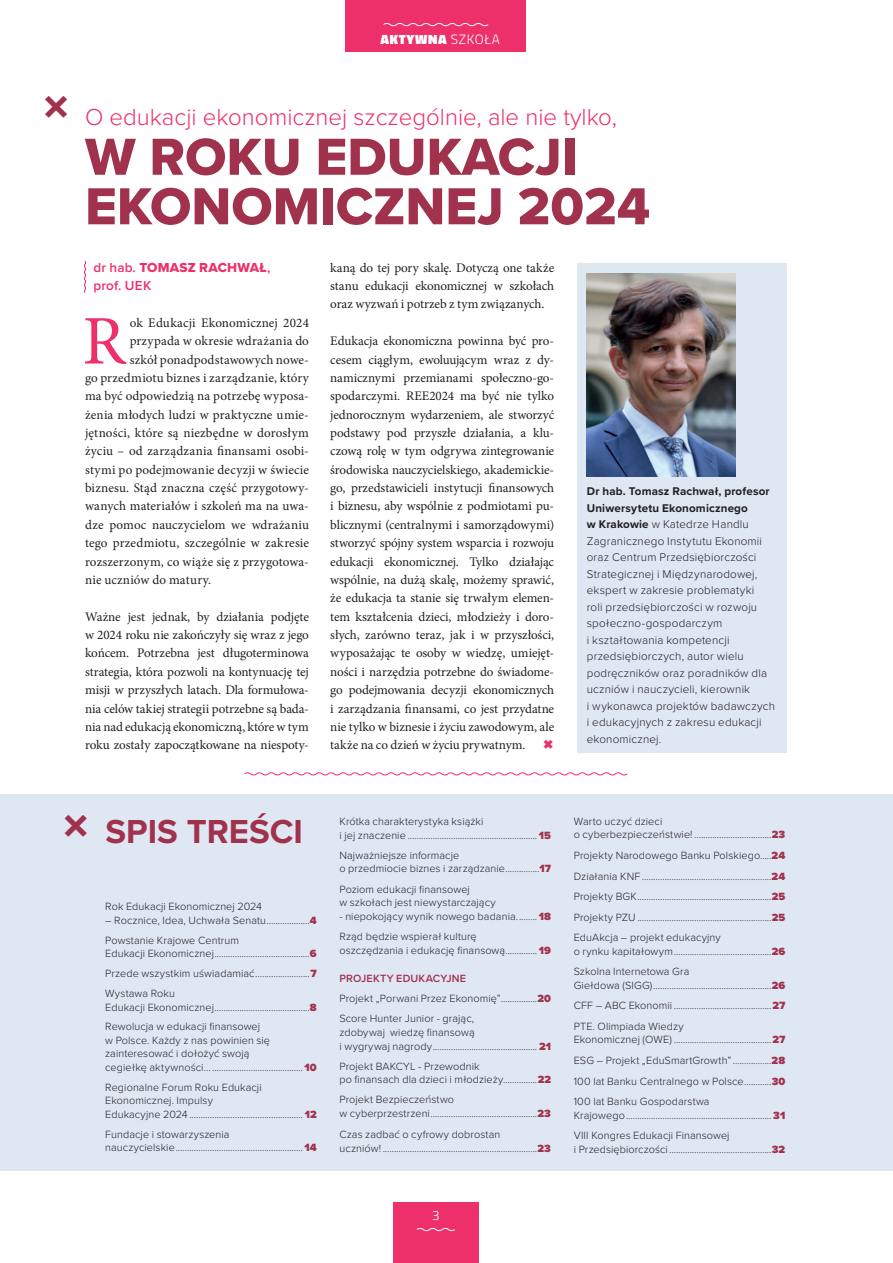
<style>
.page{position:relative;width:893px;height:1263px;background:#fff}
.page>*{position:absolute;margin:0;border:0;box-sizing:border-box;transform-origin:0 0}
.t1{font:69.6px "Minion Pro";color:#ee306a}
.t2{font:54px/49.5px "Proxima Nova Extrabld";color:#a1324e}
.t3{font:700 34.5px "Proxima Nova";color:#a1324e}
.t4{font:300 24px "Proxima Nova";color:#ee306a}
.t5{font:13.5px "Proxima Nova Extrabld";letter-spacing:.01em;color:#ee306a}
.t6{font:900 13.5px "Titillium Web";letter-spacing:.05em;color:#fff}
.t7{font:600 13.5px "Proxima Nova";color:#ee306a}
.t8{font:300 13.5px "Titillium Web";color:#fff}
.t9{font:13.2px/18.3px "Minion Pro";letter-spacing:.005em;color:#231f20;text-align:justify}
.t10{font:13.2px "Minion Pro";letter-spacing:.025em;color:#231f20}
.t11{font:300 11.7px/16.5px "Proxima Nova";letter-spacing:.015em;color:#231f20}
.t12{font:300 10.8px/20.5px "Proxima Nova";letter-spacing:.005em;color:#231f20}
.s1{font-weight:300}
.s2{font-family:"Proxima Nova";font-weight:600}
.s3{font-weight:700}
.s4{font-weight:900;color:#a1324e}
.s5{font-weight:600;color:#a1324e}
</style>
<div class="page">
<div style="left:345px;top:0;width:181px;height:52px;background:#ee306a"></div>
<svg style="left:383px;top:23px;width:106px;height:4px"></svg>
<div style="left:393px;top:1202px;width:85px;height:61px;background:#ee306a"></div>
<svg style="left:416px;top:1228px;width:39px;height:4px"></svg>
<div style="left:0;top:794px;width:893px;height:376px;background:#dfe7f3"></div>
<div style="left:577px;top:263px;width:210px;height:490px;background:#dfe7f3"></div>
<svg style="left:84px;top:260px;width:2px;height:33px"></svg>
<img style="left:587px;top:273px;width:149px;height:204px">
<svg style="left:244px;top:772px;width:384px;height:4px"></svg>
<p class="t6" style="left:381px;top:30px;width:121px">AKTYWNA <span class="s1">SZKOŁA</span></p>
<h3 class="t4" style="left:85px;top:99px;width:533px">O edukacji ekonomicznej szczególnie, ale nie tylko,</h3>
<h2 class="t2" style="left:85px;top:131px;width:567px">W ROKU EDUKACJI<br>EKONOMICZNEJ 2024</h2>
<p class="t5" style="left:94px;top:257px;width:178px"><span class="s2">dr hab.</span> TOMASZ RACHWAŁ<span class="s2">,</span></p>
<p class="t7" style="left:94px;top:275px;width:59px">prof. UEK</p>
<h1 class="t1" style="left:82px;top:295px;width:45px">R</h1>
<p class="t9" style="left:130px;top:313px;width:181px">ok Edukacji Ekonomicznej 2024</p>
<p class="t9" style="left:130px;top:332px;width:181px">przypada w okresie wdrażania do</p>
<p class="t9" style="left:130px;top:350px;width:181px">szkół ponadpodstawowych nowe-</p>
<p class="t9" style="left:85px;top:369px;width:226px">go przedmiotu biznes i zarządzanie, który</p>
<p class="t9" style="left:85px;top:387px;width:225px">ma być odpowiedzią na potrzebę wyposa-</p>
<p class="t10" style="left:85px;top:406px;width:225px">żenia młodych ludzi w praktyczne umie-</p>
<p class="t9" style="left:85px;top:424px;width:225px">jętności, które są niezbędne w dorosłym</p>
<p class="t9" style="left:85px;top:442px;width:225px">życiu – od zarządzania finansami osobi-</p>
<p class="t9" style="left:85px;top:460px;width:225px">stymi po podejmowanie decyzji w świecie</p>
<p class="t9" style="left:85px;top:479px;width:225px">biznesu. Stąd znaczna część przygotowy-</p>
<p class="t9" style="left:85px;top:497px;width:225px">wanych materiałów i szkoleń ma na uwa-</p>
<p class="t9" style="left:85px;top:515px;width:225px">dze pomoc nauczycielom we wdrażaniu</p>
<p class="t9" style="left:85px;top:534px;width:225px">tego przedmiotu, szczególnie w zakresie</p>
<p class="t9" style="left:85px;top:552px;width:225px">rozszerzonym, co wiąże się z przygotowa-</p>
<p class="t9" style="left:85px;top:571px;width:128px">nie uczniów do matury.</p>
<p class="t9" style="left:85px;top:607px;width:225px">Ważne jest jednak, by działania podjęte w 2024 roku nie zakończyły się wraz z jego końcem. Potrzebna jest długoterminowa strategia, która pozwoli na kontynuację tej misji w przyszłych latach. Dla formułowa&shy;nia celów takiej strategii potrzebne są bada&shy;nia nad edukacją ekonomiczną, które w tym roku zostały zapoczątkowane na niespoty-</p>
<p class="t9" style="left:330px;top:258px;width:225px">kaną do tej pory skalę. Dotyczą one także stanu edukacji ekonomicznej w szkołach oraz wyzwań i potrzeb z tym związanych.</p>
<p class="t9" style="left:330px;top:332px;width:225px">Edukacja ekonomiczna powinna być pro&shy;cesem ciągłym, ewoluującym wraz z dy&shy;namicznymi przemianami społeczno-go&shy;spodarczymi. REE2024 ma być nie tylko jednorocznym wydarzeniem, ale stworzyć podstawy pod przyszłe działania, a klu&shy;czową rolę w tym odgrywa zintegrowanie środowiska nauczycielskiego, akademickie&shy;go, przedstawicieli instytucji finansowych i biznesu, aby wspólnie z podmiotami pu&shy;blicznymi (centralnymi i samorządowymi) stworzyć spójny system wsparcia i rozwoju edukacji ekonomicznej. Tylko działając wspólnie, na dużą skalę, możemy sprawić, że edukacja ta stanie się trwałym elemen&shy;tem kształcenia dzieci, młodzieży i doro&shy;słych, zarówno teraz, jak i w przyszłości, wyposażając te osoby w wiedzę, umiejęt&shy;ności i narzędzia potrzebne do świadome&shy;go podejmowania decyzji ekonomicznych i zarządzania finansami, co jest przydatne nie tylko w biznesie i życiu zawodowym, ale także na co dzień w życiu prywatnym.</p>
<p class="t11" style="left:587px;top:482px;width:190px"><span class="s3">Dr hab. Tomasz Rachwał, profesor<br>Uniwersytetu Ekonomicznego<br>w Krakowie</span> w Katedrze Handlu<br>Zagranicznego Instytutu Ekonomii oraz Centrum Przedsiębiorczości<br>Strategicznej i Międzynarodowej, ekspert w zakresie problematyki<br>roli przedsiębiorczości w rozwoju społeczno-gospodarczym<br>i kształtowania kompetencji przedsiębiorczych, autor wielu podręczników oraz poradników dla uczniów i nauczycieli, kierownik<br>i wykonawca projektów badawczych i edukacyjnych z zakresu edukacji ekonomicznej.</p>
<h3 class="t3" style="left:105px;top:806px;width:199px">SPIS TREŚCI</h3>
<p class="t12" style="left:105px;top:896px;width:158px">Rok Edukacji Ekonomicznej 2024</p>
<p class="t12" style="left:105px;top:910px;width:213px;line-height:20px">– Rocznice, Idea, Uchwała Senatu...................<span class="s4">4<br></span>Powstanie Krajowe Centrum</p>
<p class="t12" style="left:105px;top:943px;width:213px;line-height:20px;text-align:justify">Edukacji Ekonomicznej..........................................<span class="s4">6<br></span>Przede wszystkim uświadamiać........................<span class="s4">7<br></span>Wystawa Roku</p>
<p class="t12" style="left:105px;top:996px;width:213px;line-height:20px">Edukacji Ekonomicznej..........................................<span class="s4">8<br></span>Rewolucja w edukacji finansowej</p>
<p class="t12" style="left:105px;top:1033px;width:213px;line-height:13.5px">w Polsce. Każdy z nas powinien się zainteresować i dołożyć swoją<br>cegiełkę aktywności…........................................ <span class="s4">10</span></p>
<p class="t12" style="left:105px;top:1080px;width:213px;line-height:13.5px">Regionalne Forum Roku Edukacji<br>Ekonomicznej. Impulsy<br>Edukacyjne 2024 .................................................. <span class="s4">12</span></p>
<p class="t12" style="left:105px;top:1127px;width:213px;line-height:13.5px">Fundacje i stowarzyszenia nauczycielskie........................................................ <span class="s4">14</span></p>
<p class="t12" style="left:339px;top:814px;width:213px;line-height:13.6px">Krótka charakterystyka książki<br>i jej znaczenie ......................................................... <span class="s4">15</span></p>
<p class="t12" style="left:339px;top:848px;width:213px;line-height:13.6px">Najważniejsze informacje<br>o przedmiocie biznes i zarządzanie...............<span class="s4">17</span></p>
<p class="t12" style="left:339px;top:881px;width:158px;line-height:13.6px">Poziom edukacji finansowej<br>w szkołach jest niewystarczający</p>
<p class="t12" style="left:339px;top:906px;width:213px;line-height:20.1px">- niepokojący wynik nowego badania......... <span class="s4">18<br></span>Rząd będzie wspierał kulturę</p>
<p class="t12" style="left:339px;top:939px;width:213px">oszczędzania i edukację finansową.............. <span class="s4">19</span></p>
<p class="t12" style="left:339px;top:968px;width:213px;line-height:20.1px"><span class="s5">PROJEKTY EDUKACYJNE<br></span>Projekt „Porwani Przez Ekonomię”................<span class="s4">20<br></span>Score Hunter Junior - grając,</p>
<p class="t12" style="left:339px;top:1025px;width:213px;line-height:13.6px">zdobywaj wiedzę finansową<br>i wygrywaj nagrody.............................................. <span class="s4">21</span></p>
<p class="t12" style="left:339px;top:1059px;width:213px;line-height:13.6px">Projekt BAKCYL - Przewodnik<br>po finansach dla dzieci i młodzieży...............<span class="s4">22</span></p>
<p class="t12" style="left:339px;top:1092px;width:213px;line-height:13.5px">Projekt Bezpieczeństwo<br>w cyberprzestrzeni...............................................<span class="s4">23</span></p>
<p class="t12" style="left:339px;top:1127px;width:213px;line-height:13.6px">Czas zadbać o cyfrowy dobrostan<br>uczniów! ....................................................................<span class="s4">23</span></p>
<p class="t8" style="left:432px;top:1206px;width:9px">3</p>
<p class="t12" style="left:574px;top:814px;width:213px;line-height:13.5px">Warto uczyć dzieci<br>o cyberbezpieczeństwie! ..................................<span class="s4">23</span></p>
<p class="t12" style="left:574px;top:845px;width:213px;text-align:justify">Projekty Narodowego Banku Polskiego.....<span class="s4">24<br></span>Działania KNF.........................................................<span class="s4">24<br></span>Projekty BGK...........................................................<span class="s4">25<br></span>Projekty PZU ...........................................................<span class="s4">25<br></span>EduAkcja – projekt edukacyjny</p>
<p class="t12" style="left:574px;top:940px;width:213px">o rynku kapitałowym...........................................<span class="s4">26<br></span>Szkolna Internetowa Gra</p>
<p class="t12" style="left:574px;top:974px;width:213px;text-align:justify">Giełdowa (SIGG)....................................................<span class="s4">26<br></span>CFF – ABC Ekonomii ...........................................<span class="s4">27<br></span>PTE. Olimpiada Wiedzy</p>
<p class="t12" style="left:574px;top:1029px;width:213px;text-align:justify">Ekonomicznej (OWE) ...........................................<span class="s4">27<br></span>ESG – Projekt „EduSmartGrowth”.................<span class="s4">28<br></span>100 lat Banku Centralnego w Polsce............<span class="s4">30<br></span>100 lat Banku Gospodarstwa</p>
<p class="t12" style="left:574px;top:1104px;width:213px">Krajowego................................................................ <span class="s4">31<br></span>VIII Kongres Edukacji Finansowej</p>
<p class="t12" style="left:574px;top:1138px;width:213px">i Przedsiębiorczości .............................................<span class="s4">32</span></p>
</div>
